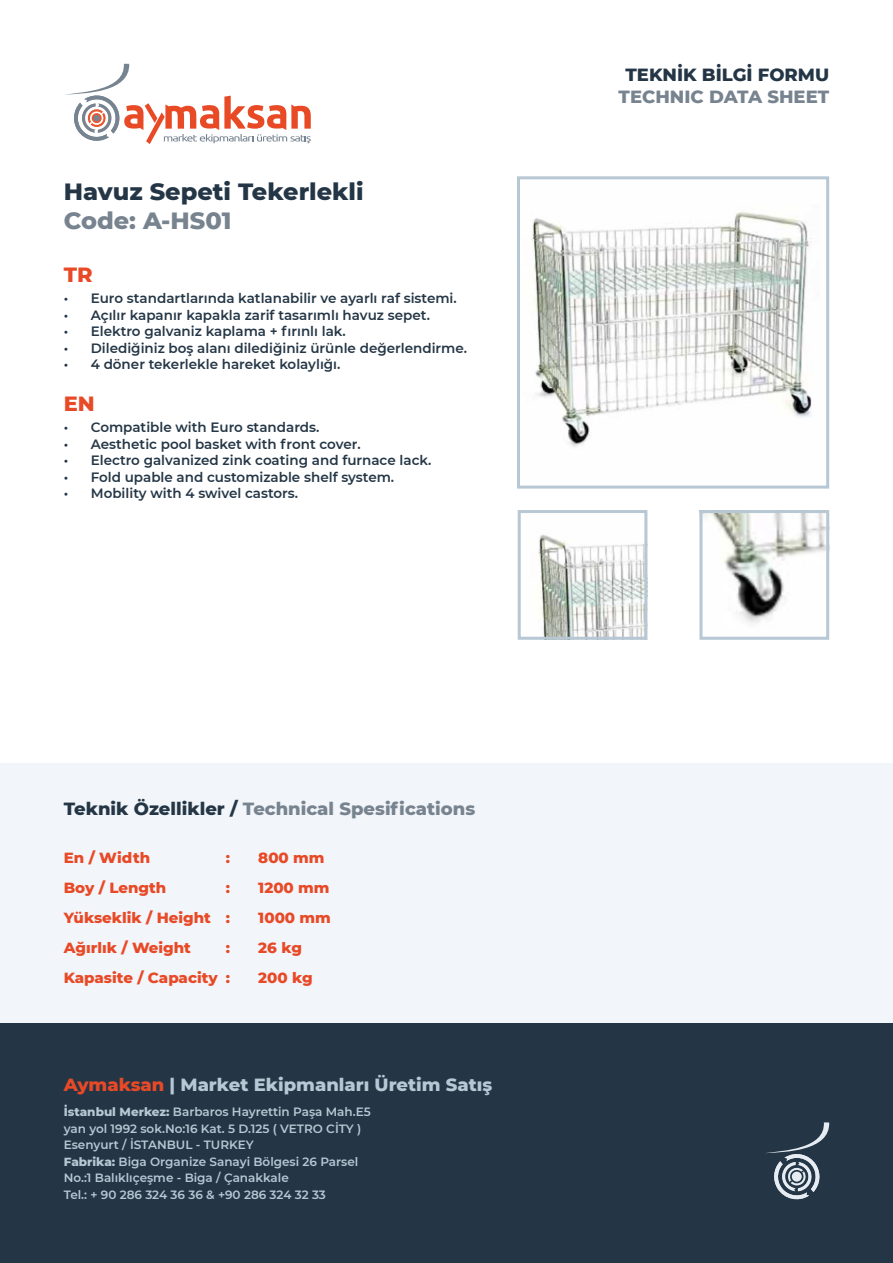
<style>
.page{position:relative;width:893px;height:1263px;background:#fff}
.page>*{position:absolute;margin:0;border:0;box-sizing:border-box;transform-origin:0 0}
.t1{font:800 24px "Montserrat";color:#243646}
.t2{font:800 24px "Montserrat";color:#77838f}
.t3{font:800 21px "Montserrat";color:#e84926}
.t4{font:800 18px "Montserrat";color:#77838f}
.t5{font:800 18px "Montserrat";color:#b7c7d3}
.t6{font:800 18px "Montserrat";color:#243646}
.t7{font:800 15px/30px "Montserrat";color:#e84926;text-align:justify}
.t8{font:600 13.5px "Montserrat";color:#243646}
.t9{font:600 12px/16.5px "Montserrat";color:#b7c7d3}
.s1{color:#243646}
.s2{color:#e84926}
.s3{font-weight:800}
</style>
<div class="page">
<svg style="left:65px;top:64px;width:245px;height:80px"></svg>
<div style="left:0;top:1022px;width:893px;height:241px;background:#243646"></div>
<svg style="left:765px;top:1122px;width:64px;height:77px"></svg>
<div style="left:0;top:763px;width:893px;height:259px;background:#f2f5f9"></div>
<img style="left:703px;top:514px;width:122px;height:110px">
<div style="left:699px;top:510px;width:130px;height:130px;border:3px solid #b7c7d3"></div>
<img style="left:538px;top:534px;width:105px;height:102px">
<div style="left:518px;top:510px;width:129px;height:130px;border:3px solid #b7c7d3"></div>
<img style="left:531px;top:211px;width:281px;height:236px">
<div style="left:517px;top:176px;width:312px;height:313px;border:3px solid #b7c7d3"></div>
<h1 class="t1" style="left:64px;top:174px;width:301px">Havuz Sepeti Tekerlekli</h1>
<h1 class="t2" style="left:64px;top:203px;width:169px">Code: A-HS01</h1>
<h2 class="t3" style="left:64px;top:259px;width:30px">TR</h2>
<p class="t8" style="left:64px;top:289px;width:395px">• Euro standartlarında katlanabilir ve ayarlı raf sistemi.</p>
<p class="t8" style="left:64px;top:305px;width:368px">• Açılır kapanır kapakla zarif tasarımlı havuz sepet.</p>
<p class="t8" style="left:64px;top:322px;width:284px">• Elektro galvaniz kaplama + fırınlı lak.</p>
<p class="t8" style="left:64px;top:338px;width:405px">• Dilediğiniz boş alanı dilediğiniz ürünle değerlendirme.</p>
<p class="t8" style="left:64px;top:355px;width:278px">• 4 döner tekerlekle hareket kolaylığı.</p>
<h2 class="t3" style="left:64px;top:388px;width:33px">EN</h2>
<p class="t8" style="left:64px;top:418px;width:257px">• Compatible with Euro standards.</p>
<p class="t8" style="left:64px;top:435px;width:298px">• Aesthetic pool basket with front cover.</p>
<p class="t8" style="left:64px;top:451px;width:369px">• Electro galvanized zink coating and furnace lack.</p>
<p class="t8" style="left:64px;top:468px;width:332px">• Fold upable and customizable shelf system.</p>
<p class="t8" style="left:64px;top:484px;width:236px">• Mobility with 4 swivel castors.</p>
<h3 class="t4" style="left:64px;top:795px;width:413px"><span class="s1">Teknik Özellikler /</span> Technical Spesifications</h3>
<p class="t7" style="left:64px;top:841px;width:88px">En / Width</p>
<p class="t7" style="left:226px;top:841px;width:6px">:</p>
<p class="t7" style="left:64px;top:871px;width:104px">Boy / Length</p>
<p class="t7" style="left:64px;top:871px;width:168px;text-indent:162px">:<br>Yükseklik / Height :<br>Ağırlık / Weight</p>
<p class="t7" style="left:64px;top:931px;width:168px;text-align:right">:<br>Kapasite / Capacity :</p>
<p class="t7" style="left:258px;top:841px;width:74px;text-align:left">800 mm<br>1200 mm<br>1000 mm<br>26 kg<br>200 kg</p>
<h3 class="t5" style="left:64px;top:1071px;width:430px"><span class="s2">Aymaksan</span> | Market Ekipmanları Üretim Satış</h3>
<p class="t9" style="left:64px;top:1103px;width:308px"><span class="s3">İstanbul Merkez:</span> Barbaros Hayrettin Paşa Mah.E5 yan yol 1992 sok.No:16 Kat. 5 D.125 ( VETRO CİTY )<br>Esenyurt / İSTANBUL - TURKEY<br><span class="s3">Fabrika:</span> Biga Organize Sanayi Bölgesi 26 Parsel No.:1 Balıklıçeşme - Biga / Çanakkale<br>Tel.: + 90 286 324 36 36 &amp; +90 286 324 32 33</p>
<h3 class="t6" style="left:625px;top:62px;width:205px">TEKNİK BİLGİ FORMU</h3>
<h3 class="t4" style="left:619px;top:83px;width:212px">TECHNIC DATA SHEET</h3>
</div>
